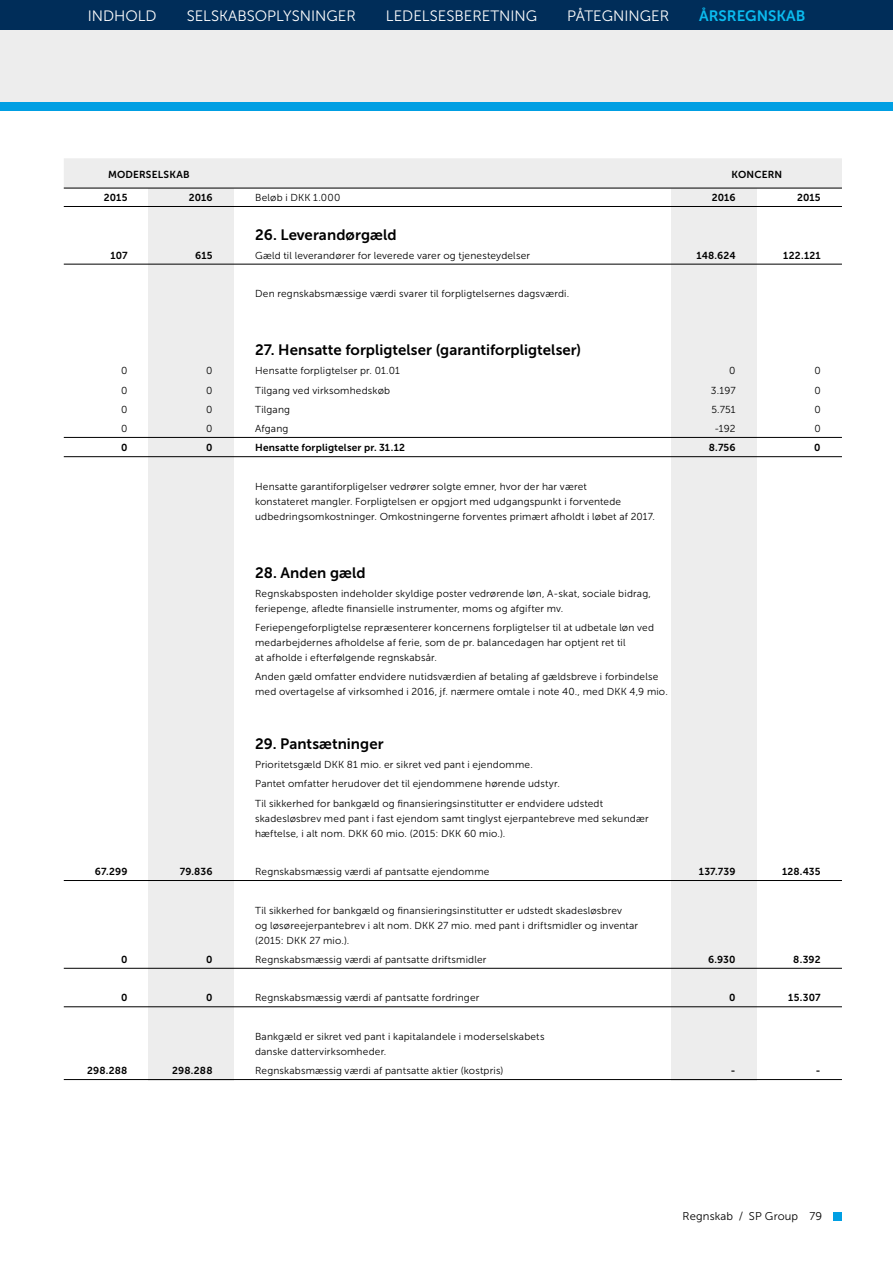
<style>
.page{position:relative;width:893px;height:1263px;background:#fff}
.page>*{position:absolute;margin:0;border:0;box-sizing:border-box;transform-origin:0 0}
.t1{font:15px "Museo Sans 700";letter-spacing:.005em;color:#000}
.t2{font:15px "Museo Sans 300";color:#fff}
.t3{font:15px "Museo Sans 700";color:#0bbbef}
.t4{font:11.25px "Museo Sans 300";letter-spacing:.015em;color:#000}
.t5{font:10.2px/15px "Museo Sans 300";letter-spacing:.02em;color:#000}
.t6{font:10.2px "Museo Sans 700";letter-spacing:.015em;color:#000}
</style>
<div class="page">
<div style="left:0;top:0;width:893px;height:111px;background:#ededed"></div>
<div style="left:672px;top:181px;width:85px;height:899px;background:#ededed"></div>
<div style="left:149px;top:181px;width:85px;height:899px;background:#ededed"></div>
<div style="left:64px;top:158px;width:778px;height:30px;background:#ededed"></div>
<hr style="left:64px;top:188px;width:778px;height:1px;background:#000">
<hr style="left:64px;top:206px;width:778px;height:1px;background:#000">
<hr style="left:64px;top:264px;width:778px;height:1px;background:#000">
<hr style="left:64px;top:437px;width:778px;height:1px;background:#000">
<hr style="left:64px;top:456px;width:778px;height:1px;background:#000">
<hr style="left:64px;top:880px;width:778px;height:1px;background:#000">
<hr style="left:64px;top:968px;width:778px;height:1px;background:#000">
<hr style="left:64px;top:1006px;width:778px;height:1px;background:#000">
<hr style="left:64px;top:1079px;width:778px;height:1px;background:#000">
<div style="left:833px;top:1212px;width:9px;height:8px;background:#009fe3"></div>
<div style="left:0;top:102px;width:893px;height:9px;background:#009fe3"></div>
<div style="left:0;top:0;width:893px;height:30px;background:#002d59"></div>
<h1 class="t2" style="left:88px;top:7px;width:70px">INDHOLD</h1>
<h1 class="t2" style="left:187px;top:7px;width:171px">SELSKABSOPLYSNINGER</h1>
<h1 class="t2" style="left:386px;top:7px;width:153px">LEDELSESBERETNING</h1>
<h1 class="t2" style="left:567px;top:7px;width:103px">PÅTEGNINGER</h1>
<h1 class="t3" style="left:699px;top:7px;width:108px">ÅRSREGNSKAB</h1>
<p class="t6" style="left:108px;top:168px;width:83px">MODERSELSKAB</p>
<p class="t6" style="left:732px;top:168px;width:52px">KONCERN</p>
<p class="t6" style="left:104px;top:192px;width:25px">2015</p>
<p class="t6" style="left:189px;top:192px;width:25px">2016</p>
<p class="t5" style="left:255px;top:190px;width:87px">Beløb i DKK 1.000</p>
<p class="t6" style="left:712px;top:192px;width:25px">2016</p>
<p class="t6" style="left:797px;top:192px;width:25px">2015</p>
<h1 class="t1" style="left:255px;top:226px;width:143px">26. Leverandørgæld</h1>
<p class="t6" style="left:110px;top:250px;width:19px">107</p>
<p class="t6" style="left:195px;top:250px;width:19px">615</p>
<p class="t5" style="left:255px;top:248px;width:277px">Gæld til leverandører for leverede varer og tjenesteydelser</p>
<p class="t6" style="left:696px;top:250px;width:41px">148.624</p>
<p class="t6" style="left:783px;top:250px;width:39px">122.121</p>
<p class="t5" style="left:255px;top:286px;width:316px">Den regnskabsmæssige værdi svarer til forpligtelsernes dagsværdi.</p>
<h1 class="t1" style="left:255px;top:342px;width:328px">27. Hensatte forpligtelser (garantiforpligtelser)</h1>
<p class="t5" style="left:121px;top:363px;width:8px">0</p>
<p class="t5" style="left:206px;top:363px;width:8px">0</p>
<p class="t5" style="left:255px;top:363px;width:146px">Hensatte forpligtelser pr. 01.01</p>
<p class="t5" style="left:729px;top:363px;width:8px">0</p>
<p class="t5" style="left:814px;top:363px;width:8px">0</p>
<p class="t5" style="left:121px;top:383px;width:8px">0</p>
<p class="t5" style="left:206px;top:383px;width:8px">0</p>
<p class="t5" style="left:255px;top:383px;width:137px">Tilgang ved virksomhedskøb</p>
<p class="t5" style="left:711px;top:383px;width:26px">3.197</p>
<p class="t5" style="left:814px;top:383px;width:8px">0</p>
<p class="t5" style="left:121px;top:402px;width:8px">0</p>
<p class="t5" style="left:206px;top:402px;width:8px">0</p>
<p class="t5" style="left:255px;top:402px;width:37px">Tilgang</p>
<p class="t5" style="left:711px;top:402px;width:26px">5.751</p>
<p class="t5" style="left:814px;top:402px;width:8px">0</p>
<p class="t5" style="left:121px;top:421px;width:8px">0</p>
<p class="t5" style="left:206px;top:421px;width:8px">0</p>
<p class="t5" style="left:255px;top:421px;width:35px">Afgang</p>
<p class="t5" style="left:714px;top:421px;width:23px">-192</p>
<p class="t5" style="left:814px;top:421px;width:8px">0</p>
<p class="t6" style="left:121px;top:442px;width:8px">0</p>
<p class="t6" style="left:206px;top:442px;width:8px">0</p>
<p class="t6" style="left:255px;top:442px;width:151px">Hensatte forpligtelser pr. 31.12</p>
<p class="t6" style="left:709px;top:442px;width:28px">8.756</p>
<p class="t6" style="left:814px;top:442px;width:8px">0</p>
<p class="t5" style="left:255px;top:479px;width:401px">Hensatte garantiforpligelser vedrører solgte emner, hvor der har været<br>konstateret mangler. Forpligtelsen er opgjort med udgangspunkt i forventede udbedringsomkostninger. Omkostningerne forventes primært afholdt i løbet af 2017.</p>
<h1 class="t1" style="left:255px;top:564px;width:112px">28. Anden gæld</h1>
<p class="t5" style="left:255px;top:586px;width:397px">Regnskabsposten indeholder skyldige poster vedrørende løn, A-skat, sociale bidrag, feriepenge, afledte finansielle instrumenter, moms og afgifter mv.</p>
<p class="t5" style="left:255px;top:620px;width:400px">Feriepengeforpligtelse repræsenterer koncernens forpligtelser til at udbetale løn ved medarbejdernes afholdelse af ferie, som de pr. balancedagen har optjent ret til<br>at afholde i efterfølgende regnskabsår.</p>
<p class="t5" style="left:255px;top:669px;width:414px">Anden gæld omfatter endvidere nutidsværdien af betaling af gældsbreve i forbindelse med overtagelse af virksomhed i 2016, jf. nærmere omtale i note 40., med DKK 4,9 mio.</p>
<h1 class="t1" style="left:255px;top:735px;width:130px">29. Pantsætninger</h1>
<p class="t5" style="left:255px;top:755px;width:349px;line-height:19.2px">Prioritetsgæld DKK 81 mio. er sikret ved pant i ejendomme.<br>Pantet omfatter herudover det til ejendommene hørende udstyr.<br>Til sikkerhed for bankgæld og finansieringsinstitutter er endvidere udstedt</p>
<p class="t5" style="left:255px;top:811px;width:395px">skadesløsbrev med pant i fast ejendom samt tinglyst ejerpantebreve med sekundær hæftelse, i alt nom. DKK 60 mio. (2015: DKK 60 mio.).</p>
<p class="t6" style="left:95px;top:866px;width:34px">67.299</p>
<p class="t6" style="left:180px;top:866px;width:34px">79.836</p>
<p class="t5" style="left:255px;top:864px;width:236px">Regnskabsmæssig værdi af pantsatte ejendomme</p>
<p class="t6" style="left:699px;top:866px;width:38px">137.739</p>
<p class="t6" style="left:782px;top:866px;width:40px">128.435</p>
<p class="t5" style="left:255px;top:903px;width:385px">Til sikkerhed for bankgæld og finansieringsinstitutter er udstedt skadesløsbrev<br>og løsøreejerpantebrev i alt nom. DKK 27 mio. med pant i driftsmidler og inventar (2015: DKK 27 mio.).</p>
<p class="t6" style="left:121px;top:954px;width:8px">0</p>
<p class="t6" style="left:206px;top:954px;width:8px">0</p>
<p class="t5" style="left:255px;top:952px;width:233px">Regnskabsmæssig værdi af pantsatte driftsmidler</p>
<p class="t6" style="left:708px;top:954px;width:29px">6.930</p>
<p class="t6" style="left:793px;top:954px;width:29px">8.392</p>
<p class="t6" style="left:121px;top:992px;width:8px">0</p>
<p class="t6" style="left:206px;top:992px;width:8px">0</p>
<p class="t5" style="left:255px;top:990px;width:226px">Regnskabsmæssig værdi af pantsatte fordringer</p>
<p class="t6" style="left:729px;top:992px;width:8px">0</p>
<p class="t6" style="left:788px;top:992px;width:34px">15.307</p>
<p class="t5" style="left:255px;top:1029px;width:291px">Bankgæld er sikret ved pant i kapitalandele i moderselskabets danske dattervirksomheder.</p>
<p class="t6" style="left:87px;top:1065px;width:42px">298.288</p>
<p class="t6" style="left:172px;top:1065px;width:42px">298.288</p>
<p class="t5" style="left:255px;top:1063px;width:250px">Regnskabsmæssig værdi af pantsatte aktier (kostpris)</p>
<p class="t6" style="left:731px;top:1065px;width:6px">-</p>
<p class="t6" style="left:816px;top:1065px;width:6px">-</p>
<p class="t4" style="left:683px;top:1210px;width:141px">Regnskab / SP Group 79</p>
</div>
